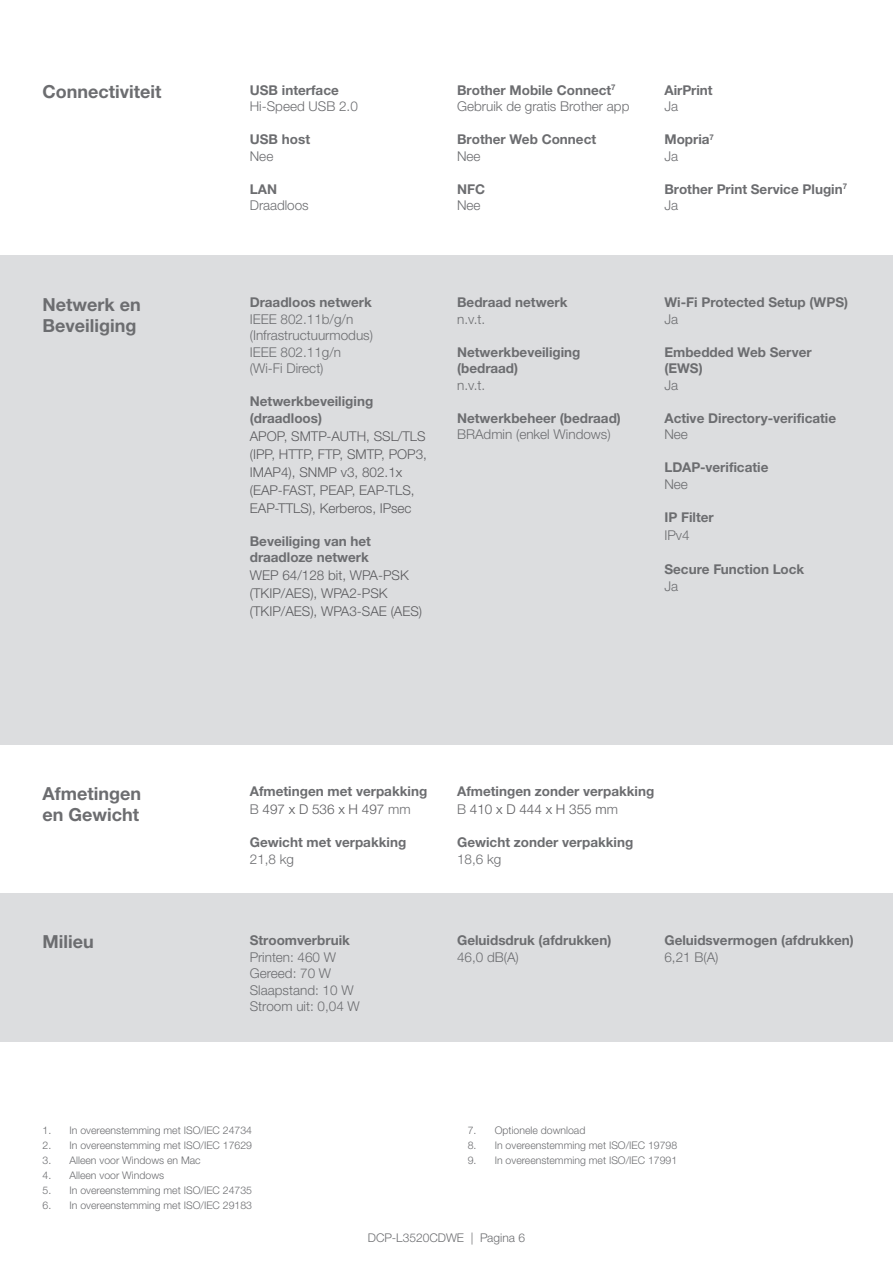
<style>
.page{position:relative;width:893px;height:1263px;background:#fff}
.page>*{position:absolute;margin:0;border:0;box-sizing:border-box;transform-origin:0 0}
.t1{font:700 18px/21.6px "Helvetica Neue LTW1 G";color:#6c6d70}
.t2{font:700 13.5px/16.5px "Helvetica Neue LTW1 G";color:#6c6d70}
.t3{font:300 13.5px/16.5px "Helvetica Neue LTW1 G";color:#6c6d70}
.t4{font:300 13.5px/18px "Helvetica Neue LTW1 G";color:#5c5c5f}
.t5{font:300 12px "Helvetica Neue LTW1 G";color:#6c6d70}
.t6{font:300 10.5px "Helvetica Neue LTW1 G";color:#6c6d70}
.s1{font-weight:700}
.s2{font-weight:300}
.s3{font-weight:300;color:#5c5c5f}
</style>
<div class="page">
<div style="left:0;top:255px;width:893px;height:489px;background:#dcdddf"></div>
<div style="left:0;top:893px;width:893px;height:149px;background:#dcdddf"></div>
<h1 class="t1" style="left:43px;top:81px;width:120px">Connectiviteit</h1>
<p class="t2" style="left:250px;top:82px;width:91px">USB interface</p>
<p class="t3" style="left:250px;top:98px;width:110px">Hi-Speed USB 2.0</p>
<p class="t2" style="left:250px;top:131px;width:62px">USB host</p>
<p class="t3" style="left:250px;top:148px;width:25px">Nee</p>
<p class="t2" style="left:250px;top:181px;width:29px">LAN</p>
<p class="t3" style="left:250px;top:197px;width:60px">Draadloos</p>
<p class="t3" style="left:457px;top:82px;width:174px"><span class="s1">Brother Mobile Connect</span><sup>7<br></sup>Gebruik de gratis Brother app</p>
<p class="t2" style="left:457px;top:131px;width:141px">Brother Web Connect</p>
<p class="t3" style="left:457px;top:148px;width:25px">Nee</p>
<p class="t2" style="left:457px;top:181px;width:30px">NFC</p>
<p class="t3" style="left:457px;top:197px;width:25px">Nee</p>
<h1 class="t1" style="left:43px;top:293px;width:100px">Netwerk en<br>Beveiliging</h1>
<p class="t2" style="left:250px;top:294px;width:124px">Draadloos netwerk</p>
<p class="t3" style="left:250px;top:311px;width:125px">IEEE 802.11b/g/n (Infrastructuurmodus)<br>IEEE 802.11g/n (Wi-Fi Direct)</p>
<p class="t2" style="left:250px;top:393px;width:125px">Netwerkbeveiliging (draadloos)</p>
<p class="t4" style="left:250px;top:427px;width:179px">APOP, SMTP-AUTH, SSL/TLS (IPP, HTTP, FTP, SMTP, POP3,<br>IMAP4), SNMP v3, 802.1x (EAP-FAST, PEAP, EAP-TLS,<br>EAP-TTLS), Kerberos, IPsec</p>
<p class="t2" style="left:250px;top:533px;width:123px">Beveiliging van het draadloze netwerk</p>
<p class="t4" style="left:250px;top:566px;width:174px">WEP 64/128 bit, WPA-PSK (TKIP/AES), WPA2-PSK (TKIP/AES), WPA3-SAE (AES)</p>
<p class="t2" style="left:457px;top:294px;width:112px">Bedraad netwerk</p>
<p class="t3" style="left:457px;top:311px;width:30px">n.v.t.</p>
<p class="t2" style="left:457px;top:344px;width:125px">Netwerkbeveiliging (bedraad)</p>
<p class="t3" style="left:457px;top:377px;width:30px">n.v.t.</p>
<p class="t2" style="left:457px;top:410px;width:165px">Netwerkbeheer (bedraad)</p>
<p class="t3" style="left:457px;top:426px;width:155px">BRAdmin (enkel Windows)</p>
<p class="t2" style="left:664px;top:82px;width:50px">AirPrint</p>
<p class="t3" style="left:664px;top:98px;width:15px">Ja</p>
<p class="t2" style="left:664px;top:131px;width:51px">Mopria<sup>7<br></sup><span class="s2">Ja</span></p>
<p class="t2" style="left:664px;top:181px;width:184px">Brother Print Service Plugin<sup>7<br></sup><span class="s2">Ja</span></p>
<p class="t2" style="left:664px;top:294px;width:185px">Wi-Fi Protected Setup (WPS)</p>
<p class="t3" style="left:664px;top:311px;width:15px">Ja</p>
<p class="t2" style="left:664px;top:344px;width:149px">Embedded Web Server (EWS)</p>
<p class="t3" style="left:664px;top:377px;width:15px">Ja</p>
<p class="t2" style="left:664px;top:410px;width:173px">Active Directory-verificatie</p>
<p class="t3" style="left:664px;top:426px;width:25px">Nee</p>
<p class="t2" style="left:664px;top:459px;width:106px">LDAP-verificatie</p>
<p class="t3" style="left:664px;top:476px;width:25px">Nee</p>
<p class="t2" style="left:664px;top:508px;width:51px">IP Filter</p>
<p class="t3" style="left:664px;top:527px;width:27px">IPv4</p>
<p class="t2" style="left:664px;top:561px;width:141px">Secure Function Lock</p>
<p class="t3" style="left:664px;top:578px;width:15px">Ja</p>
<h1 class="t1" style="left:43px;top:782px;width:100px">Afmetingen en Gewicht</h1>
<p class="t2" style="left:250px;top:782px;width:179px;line-height:18px">Afmetingen met verpakking<br><span class="s2">B</span> <span class="s3">497 x D 536 x H 497</span> <span class="s2">mm</span></p>
<p class="t2" style="left:250px;top:834px;width:158px">Gewicht met verpakking</p>
<p class="t3" style="left:250px;top:851px;width:46px">21,8 kg</p>
<p class="t2" style="left:457px;top:782px;width:199px;line-height:18px">Afmetingen zonder verpakking<br><span class="s2">B</span> <span class="s3">410 x D 444 x H 355 m</span><span class="s2">m</span></p>
<p class="t2" style="left:457px;top:834px;width:178px">Gewicht zonder verpakking</p>
<p class="t3" style="left:457px;top:851px;width:46px">18,6 kg</p>
<p class="t2" style="left:457px;top:932px;width:156px">Geluidsdruk (afdrukken)</p>
<p class="t3" style="left:457px;top:948px;width:63px">46,0 dB(A)</p>
<h1 class="t1" style="left:43px;top:931px;width:53px">Milieu</h1>
<p class="t2" style="left:664px;top:932px;width:191px">Geluidsvermogen (afdrukken)</p>
<p class="t3" style="left:664px;top:948px;width:56px">6,21 B(A)</p>
<p class="t2" style="left:250px;top:932px;width:102px">Stroomverbruik</p>
<p class="t3" style="left:250px;top:948px;width:112px">Printen: 460 W<br>Gereed: 70 W<br>Slaapstand: 10 W<br>Stroom uit: 0,04 W</p>
<p class="t6" style="left:43px;top:1124px;width:211px">1. In overeenstemming met ISO/IEC 24734</p>
<p class="t6" style="left:43px;top:1139px;width:211px">2. In overeenstemming met ISO/IEC 17629</p>
<p class="t6" style="left:43px;top:1154px;width:160px">3. Alleen voor Windows en Mac</p>
<p class="t6" style="left:43px;top:1169px;width:123px">4. Alleen voor Windows</p>
<p class="t6" style="left:43px;top:1184px;width:211px">5. In overeenstemming met ISO/IEC 24735</p>
<p class="t6" style="left:43px;top:1199px;width:211px">6. In overeenstemming met ISO/IEC 29183</p>
<p class="t6" style="left:468px;top:1124px;width:119px">7. Optionele download</p>
<p class="t6" style="left:468px;top:1139px;width:211px">8. In overeenstemming met ISO/IEC 19798</p>
<p class="t6" style="left:468px;top:1154px;width:211px">9. In overeenstemming met ISO/IEC 17991</p>
<p class="t5" style="left:368px;top:1230px;width:159px">DCP-L3520CDWE | Pagina 6</p>
</div>
